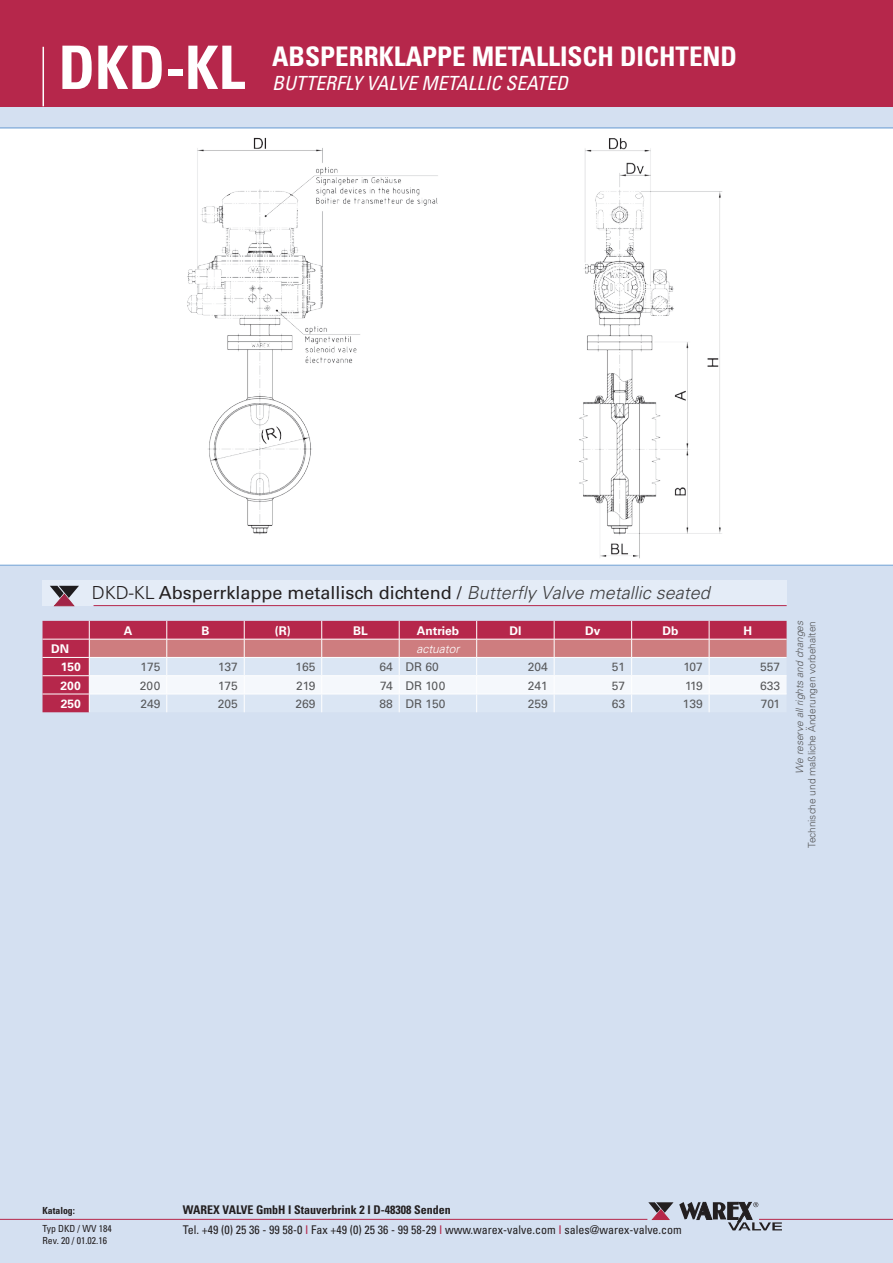
<style>
.page{position:relative;width:893px;height:1263px;background:#d4e0f1}
.page>*{position:absolute;margin:0;border:0;box-sizing:border-box;transform-origin:0 0}
.t1{font:700 condensed 60px "Univers";color:#fff}
.t2{font:700 condensed 27px "Univers";color:#fff}
.t3{font:italic condensed 19.5px "Univers";color:#fff}
.t4{font:18px "Univers";color:#231f20}
.t5{font:condensed 12px/19.5px "Univers";color:#231f20}
.t6{font:12px "Univers";color:#57585a}
.t7{font:700 12px "Univers";color:#fff}
.t8{font:italic 300 12px "Univers";color:#fff}
.t9{font:300 10.2px "Univers";color:#57585a}
.t10{font:italic 300 10.2px "Univers";color:#57585a}
.t11{font:condensed 9.75px/12px "Univers";color:#231f20}
.t12{font:700 condensed 9.75px "Univers";color:#231f20}
.s1{font-weight:300}
.s2{font-weight:300;font-style:italic;color:#3e3e3f}
.s3{font-weight:700}
.s4{color:#b6274b}
</style>
<div class="page">
<div style="left:0;top:0;width:893px;height:106px;background:#b6274b"></div>
<svg style="left:648px;top:1202px;width:25px;height:17px"></svg>
<svg style="left:679px;top:1202px;width:103px;height:28px"></svg>
<hr style="left:759px;top:1219px;width:134px;height:1px;background:#b6274b">
<hr style="left:0;top:1219px;width:647px;height:1px;background:#b6274b">
<div style="left:43px;top:580px;width:744px;height:26px;background:#e4ecf7"></div>
<svg style="left:50px;top:585px;width:29px;height:22px"></svg>
<svg style="left:50px;top:586px;width:29px;height:20px"></svg>
<hr style="left:94px;top:605px;width:693px;height:1px;background:#b6274b">
<hr style="left:43px;top:47px;width:1px;height:59px;background:#fff">
<div style="left:0;top:128px;width:893px;height:438px;background:#fff"></div>
<div style="left:43px;top:621px;width:46px;height:91px;background:#b6274b"></div>
<hr style="left:43px;top:639px;width:46px;height:1px;background:#fff">
<hr style="left:43px;top:657px;width:46px;height:1px;background:#fff">
<hr style="left:43px;top:675px;width:46px;height:1px;background:#fff">
<hr style="left:43px;top:694px;width:46px;height:1px;background:#fff">
<svg style="left:89px;top:621px;width:698px;height:91px"></svg>
<h1 class="t1" style="left:58px;top:31px;width:188px">DKD-KL</h1>
<h2 class="t2" style="left:272px;top:39px;width:466px">ABSPERRKLAPPE METALLISCH DICHTEND</h2>
<h3 class="t3" style="left:272px;top:70px;width:297px">BUTTERFLY VALVE METALLIC SEATED</h3>
<h3 class="t4" style="left:92px;top:582px;width:619px"><span class="s1">DKD-KL</span> Absperrklappe metallisch dichtend / <span class="s2">Butterfly Valve metallic seated</span></h3>
<p class="t7" style="left:124px;top:623px;width:10px">A</p>
<p class="t7" style="left:201px;top:623px;width:10px">B</p>
<p class="t7" style="left:275px;top:623px;width:17px">(R)</p>
<p class="t7" style="left:353px;top:623px;width:16px">BL</p>
<p class="t7" style="left:417px;top:623px;width:44px">Antrieb</p>
<p class="t7" style="left:509px;top:623px;width:13px">Dl</p>
<p class="t7" style="left:585px;top:623px;width:17px">Dv</p>
<p class="t7" style="left:662px;top:623px;width:17px">Db</p>
<p class="t7" style="left:744px;top:623px;width:10px">H</p>
<p class="t7" style="left:51px;top:642px;width:19px">DN</p>
<p class="t8" style="left:416px;top:641px;width:45px">actuator</p>
<p class="t7" style="left:61px;top:660px;width:22px">150</p>
<p class="t6" style="left:141px;top:660px;width:21px">175</p>
<p class="t6" style="left:218px;top:660px;width:21px">137</p>
<p class="t6" style="left:295px;top:660px;width:21px">165</p>
<p class="t6" style="left:379px;top:660px;width:61px">64 DR 60</p>
<p class="t6" style="left:528px;top:660px;width:22px">204</p>
<p class="t6" style="left:612px;top:660px;width:15px">51</p>
<p class="t6" style="left:683px;top:660px;width:21px">107</p>
<p class="t6" style="left:760px;top:660px;width:22px">557</p>
<p class="t7" style="left:61px;top:678px;width:22px">200</p>
<p class="t6" style="left:140px;top:678px;width:22px">200</p>
<p class="t6" style="left:218px;top:678px;width:21px">175</p>
<p class="t6" style="left:296px;top:678px;width:21px">219</p>
<p class="t6" style="left:380px;top:678px;width:67px">74 DR 100</p>
<p class="t6" style="left:528px;top:678px;width:22px">241</p>
<p class="t6" style="left:612px;top:678px;width:15px">57</p>
<p class="t6" style="left:685px;top:678px;width:19px">119</p>
<p class="t6" style="left:760px;top:678px;width:22px">633</p>
<p class="t7" style="left:61px;top:697px;width:22px">250</p>
<p class="t6" style="left:140px;top:697px;width:22px">249</p>
<p class="t6" style="left:218px;top:697px;width:22px">205</p>
<p class="t6" style="left:295px;top:697px;width:22px">269</p>
<p class="t6" style="left:379px;top:697px;width:67px">88 DR 150</p>
<p class="t6" style="left:528px;top:697px;width:22px">259</p>
<p class="t6" style="left:612px;top:697px;width:15px">63</p>
<p class="t6" style="left:683px;top:697px;width:21px">139</p>
<p class="t6" style="left:761px;top:697px;width:21px">701</p>
<p class="t10" style="left:793px;top:774px;width:155px;rotate:-90deg">We reserve all rights and changes</p>
<p class="t9" style="left:806px;top:848px;width:229px;rotate:-90deg">Technische und maßliche Änderungen vorbehalten</p>
<p class="t12" style="left:43px;top:1204px;width:34px">Katalog:</p>
<p class="t11" style="left:43px;top:1222px;width:71px">Typ DKD / WV 184<br>Rev. 20 / 01.02.16</p>
<p class="t5" style="left:183px;top:1200px;width:501px"><span class="s3">WAREX VALVE GmbH I Stauverbrink 2 I D-48308 Senden<br></span>Tel. +49 (0) 25 36 - 99 58-0 <span class="s4">I</span> Fax +49 (0) 25 36 - 99 58-29 <span class="s4">I</span> www.warex-valve.com <span class="s4">I</span> sales@warex-valve.com</p>
</div>
